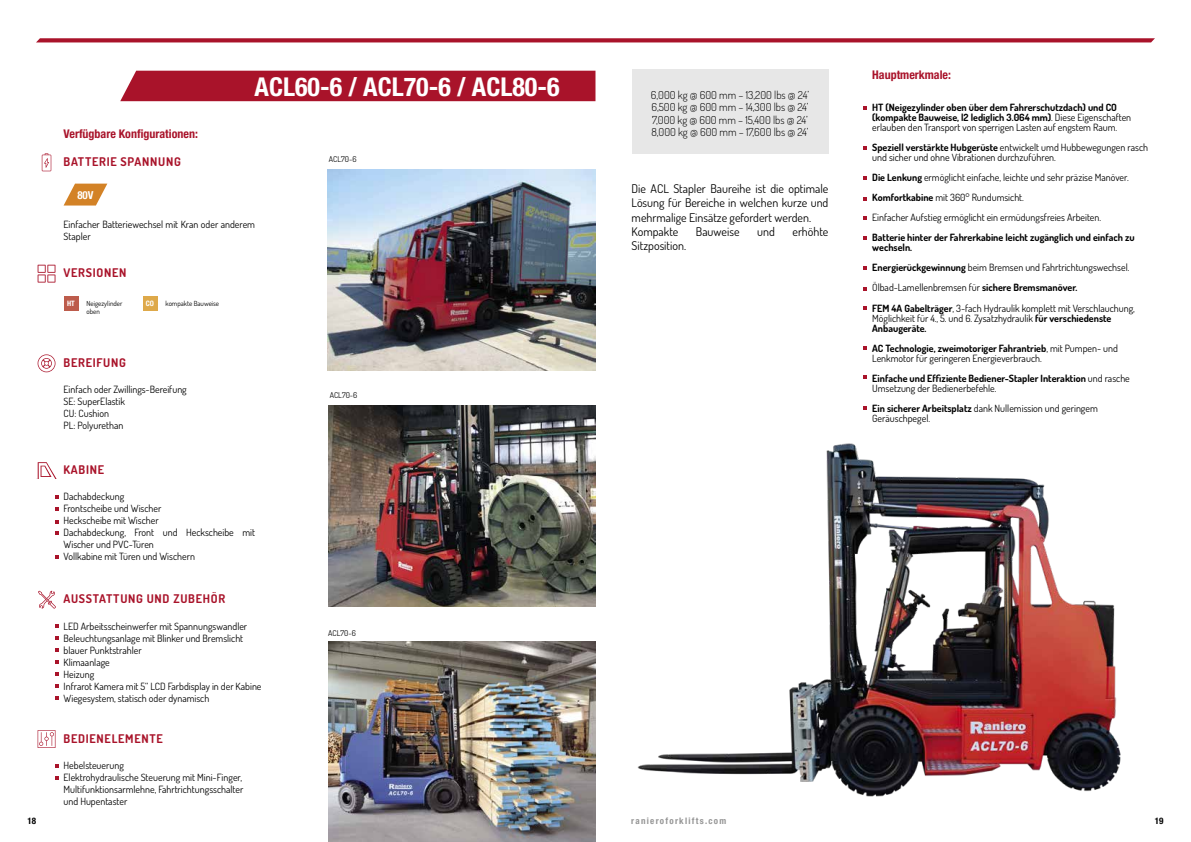
<style>
.page{position:relative;width:1191px;height:842px;background:#fff}
.page>*{position:absolute;margin:0;border:0;box-sizing:border-box;transform-origin:0 0}
.t1{font:700 condensed 26px "Helvetica Neue LT Std";color:#fff}
.t2{font:12px/14.4px "Dosis";color:#000}
.t3{font:700 12px "Dosis";letter-spacing:.06em;color:#a9132a}
.t4{font:700 condensed 12px "Helvetica Neue LT Std";color:#a9132a}
.t5{font:300 11px/12.5px "Dosis";color:#000;text-align:justify}
.t6{font:700 condensed 11px "Helvetica Neue LT Std";color:#fff}
.t7{font:10px/12px "Dosis";color:#000}
.t8{font:700 10px/10px "Dosis";color:#000}
.t9{font:700 condensed 9px "Helvetica Neue LT Std";letter-spacing:.14em;color:#969696}
.t10{font:700 condensed 9px "Helvetica Neue LT Std";color:#000}
.t11{font:8px "Dosis";color:#000}
.t12{font:700 condensed 7.5px "Helvetica Neue LT Std";color:#fff}
.t13{font:7px/8.4px "Dosis";color:#000}
.s1{font-weight:400}
.s2{font-weight:700}
</style>
<div class="page">
<svg style="left:36px;top:38px;width:1119px;height:4px;background:#af2338"></svg>
<img style="left:637px;top:443px;width:484px;height:354px">
<div style="left:120px;top:71px;width:475px;height:30px;background:#a9132a"></div>
<svg style="left:42px;top:153px;width:9px;height:18px"></svg>
<svg style="left:38px;top:354px;width:17px;height:18px"></svg>
<svg style="left:36px;top:462px;width:21px;height:17px"></svg>
<svg style="left:38px;top:591px;width:18px;height:18px"></svg>
<svg style="left:38px;top:730px;width:17px;height:18px"></svg>
<svg style="left:38px;top:265px;width:17px;height:18px"></svg>
<svg style="left:64px;top:184px;width:43px;height:22px"></svg>
<div style="left:143px;top:296px;width:14px;height:15px;background:#dea94a"></div>
<div style="left:64px;top:296px;width:14px;height:15px;background:#bd5c4c"></div>
<svg style="left:55px;top:495px;width:4px;height:4px"></svg>
<svg style="left:55px;top:508px;width:4px;height:3px"></svg>
<svg style="left:55px;top:520px;width:4px;height:3px"></svg>
<svg style="left:55px;top:532px;width:4px;height:3px"></svg>
<svg style="left:55px;top:555px;width:4px;height:4px"></svg>
<svg style="left:55px;top:625px;width:4px;height:3px"></svg>
<svg style="left:55px;top:648px;width:4px;height:4px"></svg>
<svg style="left:55px;top:684px;width:4px;height:4px"></svg>
<svg style="left:55px;top:637px;width:4px;height:3px"></svg>
<svg style="left:55px;top:672px;width:4px;height:4px"></svg>
<svg style="left:55px;top:660px;width:4px;height:4px"></svg>
<svg style="left:55px;top:696px;width:4px;height:3px"></svg>
<svg style="left:55px;top:764px;width:4px;height:3px"></svg>
<svg style="left:55px;top:776px;width:4px;height:4px"></svg>
<img style="left:328px;top:405px;width:267px;height:202px">
<img style="left:328px;top:641px;width:267px;height:201px">
<img style="left:327px;top:169px;width:268px;height:201px">
<div style="left:631px;top:69px;width:197px;height:85px;background:#e7e7e7"></div>
<svg style="left:863px;top:107px;width:4px;height:3px"></svg>
<svg style="left:863px;top:146px;width:4px;height:4px"></svg>
<svg style="left:863px;top:176px;width:4px;height:4px"></svg>
<svg style="left:863px;top:197px;width:4px;height:4px"></svg>
<svg style="left:863px;top:216px;width:4px;height:4px"></svg>
<svg style="left:863px;top:237px;width:4px;height:3px"></svg>
<svg style="left:863px;top:266px;width:4px;height:3px"></svg>
<svg style="left:863px;top:287px;width:4px;height:3px"></svg>
<svg style="left:863px;top:306px;width:4px;height:4px"></svg>
<svg style="left:863px;top:346px;width:4px;height:4px"></svg>
<svg style="left:863px;top:376px;width:4px;height:3px"></svg>
<svg style="left:863px;top:406px;width:4px;height:4px"></svg>
<p class="t4" style="left:64px;top:126px;width:136px">Verfügbare Konfigurationen:</p>
<p class="t3" style="left:64px;top:154px;width:119px">BATTERIE SPANNUNG</p>
<p class="t6" style="left:77px;top:188px;width:18px">80V</p>
<h1 class="t1" style="left:255px;top:71px;width:306px">ACL60-6 / ACL70-6 / ACL80-6</h1>
<p class="t11" style="left:329px;top:154px;width:29px">ACL70-6</p>
<p class="t7" style="left:64px;top:218px;width:193px">Einfacher Batteriewechsel mit Kran oder anderem<br>Stapler</p>
<p class="t3" style="left:64px;top:265px;width:64px">VERSIONEN</p>
<p class="t13" style="left:87px;top:299px;width:37px">Neigezylinder oben</p>
<p class="t13" style="left:166px;top:299px;width:55px">kompakte Bauweise</p>
<p class="t12" style="left:67px;top:299px;width:9px">HT</p>
<p class="t12" style="left:146px;top:299px;width:10px">CO</p>
<p class="t3" style="left:64px;top:355px;width:64px">BEREIFUNG</p>
<p class="t7" style="left:64px;top:383px;width:125px">Einfach oder Zwillings-Bereifung<br>SE: SuperElastik<br>CU: Cushion<br>PL: Polyurethan</p>
<p class="t3" style="left:64px;top:462px;width:42px">KABINE</p>
<p class="t7" style="left:64px;top:490px;width:193px">Dachabdeckung<br>Frontscheibe und Wischer<br>Heckscheibe mit Wischer<br>Dachabdeckung, Front und Heckscheibe mit<br>Wischer und PVC-Türen<br>Vollkabine mit Türen und Wischern</p>
<p class="t3" style="left:64px;top:591px;width:163px">AUSSTATTUNG UND ZUBEHÖR</p>
<p class="t7" style="left:64px;top:620px;width:199px">LED Arbeitsscheinwerfer mit Spannungswandler Beleuchtungsanlage mit Blinker und Bremslicht blauer Punktstrahler<br>Klimaanlage<br>Heizung<br>Infrarot Kamera mit 5‘‘ LCD Farbdisplay in der Kabine Wiegesystem, statisch oder dynamisch</p>
<p class="t3" style="left:64px;top:730px;width:101px">BEDIENELEMENTE</p>
<p class="t7" style="left:64px;top:759px;width:181px">Hebelsteuerung<br>Elektrohydraulische Steuerung mit Mini-Finger, Multifunktionsarmlehne, Fahrtrichtungsschalter und Hupentaster</p>
<p class="t11" style="left:330px;top:390px;width:29px">ACL70-6</p>
<p class="t11" style="left:328px;top:628px;width:29px">ACL70-6</p>
<p class="t5" style="left:651px;top:88px;width:160px">6,000 kg @ 600 mm – 13,200 lbs @ 24’ 6,500 kg @ 600 mm – 14,300 lbs @ 24’ 7,000 kg @ 600 mm – 15,400 lbs @ 24’ 8,000 kg @ 600 mm – 17,600 lbs @ 24’</p>
<p class="t2" style="left:631px;top:181px;width:198px">Die ACL Stapler Baureihe ist die optimale<br>Lösung für Bereiche in welchen kurze und mehrmalige Einsätze gefordert werden.<br>Kompakte</p>
<p class="t2" style="left:696px;top:224px;width:45px">Bauweise</p>
<p class="t2" style="left:757px;top:224px;width:19px">und</p>
<p class="t2" style="left:792px;top:224px;width:37px">erhöhte</p>
<p class="t2" style="left:631px;top:239px;width:56px">Sitzposition.</p>
<p class="t4" style="left:872px;top:68px;width:80px">Hauptmerkmale:</p>
<p class="t8" style="left:872px;top:103px;width:260px">HT (Neigezylinder oben über dem Fahrerschutzdach) und CO (kompakte Bauweise, l2 lediglich 3.064 mm)<span class="s1">. Diese Eigenschaften erlauben den Transport von sperrigen Lasten auf engstem Raum.</span></p>
<p class="t7" style="left:872px;top:143px;width:277px;line-height:10px"><span class="s2">Speziell verstärkte Hubgerüste</span> entwickelt umd Hubbewegungen rasch und sicher und ohne Vibrationen durchzuführen.</p>
<p class="t7" style="left:872px;top:168px;width:258px;line-height:20px"><span class="s2">Die Lenkung</span> ermöglicht einfache, leichte und sehr präzise Manöver.<br><span class="s2">Komfortkabine</span> mit 360° Rundumsicht.<br>Einfacher Aufstieg ermöglicht ein ermüdungsfreies Arbeiten.</p>
<p class="t8" style="left:872px;top:233px;width:264px">Batterie hinter der Fahrerkabine leicht zugänglich und einfach zu wechseln.</p>
<p class="t7" style="left:872px;top:258px;width:264px;line-height:20px"><span class="s2">Energierückgewinnung</span> beim Bremsen und Fahrtrichtungswechsel.<br>Ölbad-Lamellenbremsen für <span class="s2">sichere Bremsmanöver.<br>FEM 4A Gabelträger</span>, 3-fach Hydraulik komplett mit Verschlauchung,</p>
<p class="t7" style="left:872px;top:313px;width:241px;line-height:10px">Möglichkeit für 4., 5. und 6. Zysatzhydraulik <span class="s2">für verschiedenste<br>Anbaugeräte.</span></p>
<p class="t7" style="left:872px;top:343px;width:247px;line-height:10px"><span class="s2">AC Technologie, zweimotoriger Fahrantrieb</span>, mit Pumpen- und<br>Lenkmotor für geringeren Energieverbrauch.</p>
<p class="t8" style="left:872px;top:373px;width:259px">Einfache und Effiziente Bediener-Stapler Interaktion <span class="s1">und rasche<br>Umsetzung der Bedienerbefehle.</span></p>
<p class="t7" style="left:872px;top:403px;width:227px;line-height:10px"><span class="s2">Ein sicherer Arbeitsplatz</span> dank Nullemission und geringem<br>Geräuschpegel.</p>
<p class="t10" style="left:27px;top:815px;width:10px">18</p>
<p class="t9" style="left:631px;top:815px;width:97px">ranieroforklifts.com</p>
<p class="t10" style="left:1155px;top:815px;width:10px">19</p>
</div>
